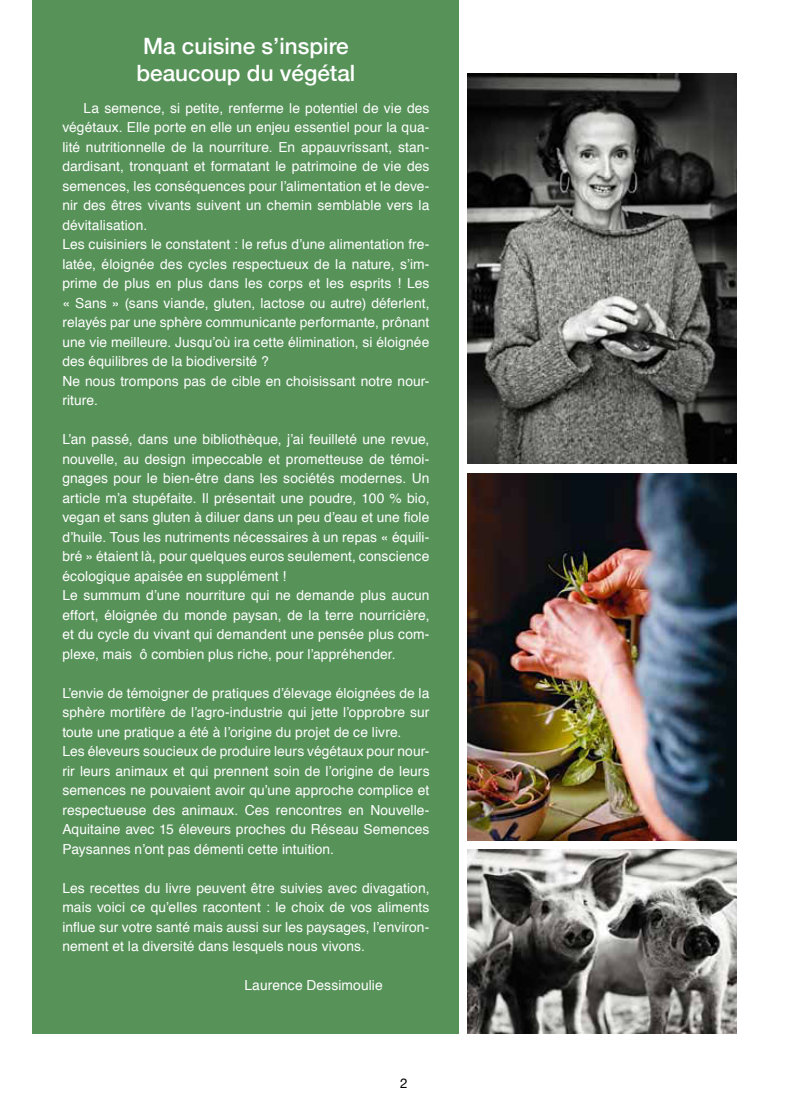
<style>
.page{position:relative;width:808px;height:1106px;background:#fff}
.page>*{position:absolute;margin:0;border:0;box-sizing:border-box;transform-origin:0 0}
.t1{font:500 22.5px/27px "Helvetica Neue";color:#fff}
.t2{font:13.8px/19.5px "Helvetica";letter-spacing:.005em;color:#fff}
.t3{font:13.5px "Helvetica Neue";color:#000}
</style>
<div class="page">
<img style="left:467px;top:473px;width:269px;height:367px">
<div style="left:33px;top:0;width:426px;height:1033px;background:#579259"></div>
<img style="left:467px;top:849px;width:269px;height:184px">
<img style="left:467px;top:74px;width:269px;height:390px">
<h1 class="t1" style="left:136px;top:31px;width:220px">Ma cuisine s’inspire beaucoup du végétal</h1>
<p class="t2" style="left:62px;top:98px;width:369px;text-indent:21px">La semence, si petite, renferme le potentiel de vie des végétaux. Elle porte en elle un enjeu essentiel pour la qua&shy;lité nutritionnelle de la nourriture. En appauvrissant, stan&shy;dardisant, tronquant et formatant le patrimoine de vie des semences, les conséquences pour l’alimentation et le deve&shy;nir des êtres vivants suivent un chemin semblable vers la dévitalisation.<br>Les cuisiniers le constatent : le refus d’une alimentation fre&shy;latée, éloignée des cycles respectueux de la nature, s’im&shy;prime de plus en plus dans les corps et les esprits ! Les « Sans » (sans viande, gluten, lactose ou autre) déferlent, relayés par une sphère communicante performante, prônant une vie meilleure. Jusqu’où ira cette élimination, si éloignée des équilibres de la biodiversité ?<br>Ne nous trompons pas de cible en choisissant notre nour&shy;riture.</p>
<p class="t2" style="left:62px;top:430px;width:369px">L’an passé, dans une bibliothèque, j’ai feuilleté une revue, nouvelle, au design impeccable et prometteuse de témoi&shy;gnages pour le bien-être dans les sociétés modernes. Un article m’a stupéfaite. Il présentait une poudre, 100 % bio, vegan et sans gluten à diluer dans un peu d’eau et une fiole d’huile. Tous les nutriments nécessaires à un repas « équili&shy;bré » étaient là, pour quelques euros seulement, conscience écologique apaisée en supplément !<br>Le summum d’une nourriture qui ne demande plus aucun effort, éloignée du monde paysan, de la terre nourricière, et du cycle du vivant qui demandent une pensée plus com&shy;plexe, mais ô combien plus riche, pour l’appréhender.</p>
<p class="t2" style="left:62px;top:683px;width:369px">L’envie de témoigner de pratiques d’élevage éloignées de la sphère mortifère de l’agro-industrie qui jette l’opprobre sur toute une pratique a été à l’origine du projet de ce livre.<br>Les éleveurs soucieux de produire leurs végétaux pour nour&shy;rir leurs animaux et qui prennent soin de l’origine de leurs semences ne pouvaient avoir qu’une approche complice et respectueuse des animaux. Ces rencontres en Nouvelle-Aquitaine avec 15 éleveurs proches du Réseau Semences Paysannes n’ont pas démenti cette intuition.</p>
<p class="t2" style="left:62px;top:878px;width:369px;text-align:justify">Les recettes du livre peuvent être suivies avec divagation, mais voici ce qu’elles racontent : le choix de vos aliments influe sur votre santé mais aussi sur les paysages, l’environ&shy;nement et la diversité dans lesquels nous vivons.</p>
<p class="t2" style="left:244px;top:976px;width:140px">Laurence Dessimoulie</p>
<p class="t3" style="left:400px;top:1073px;width:9px">2</p>
</div>
